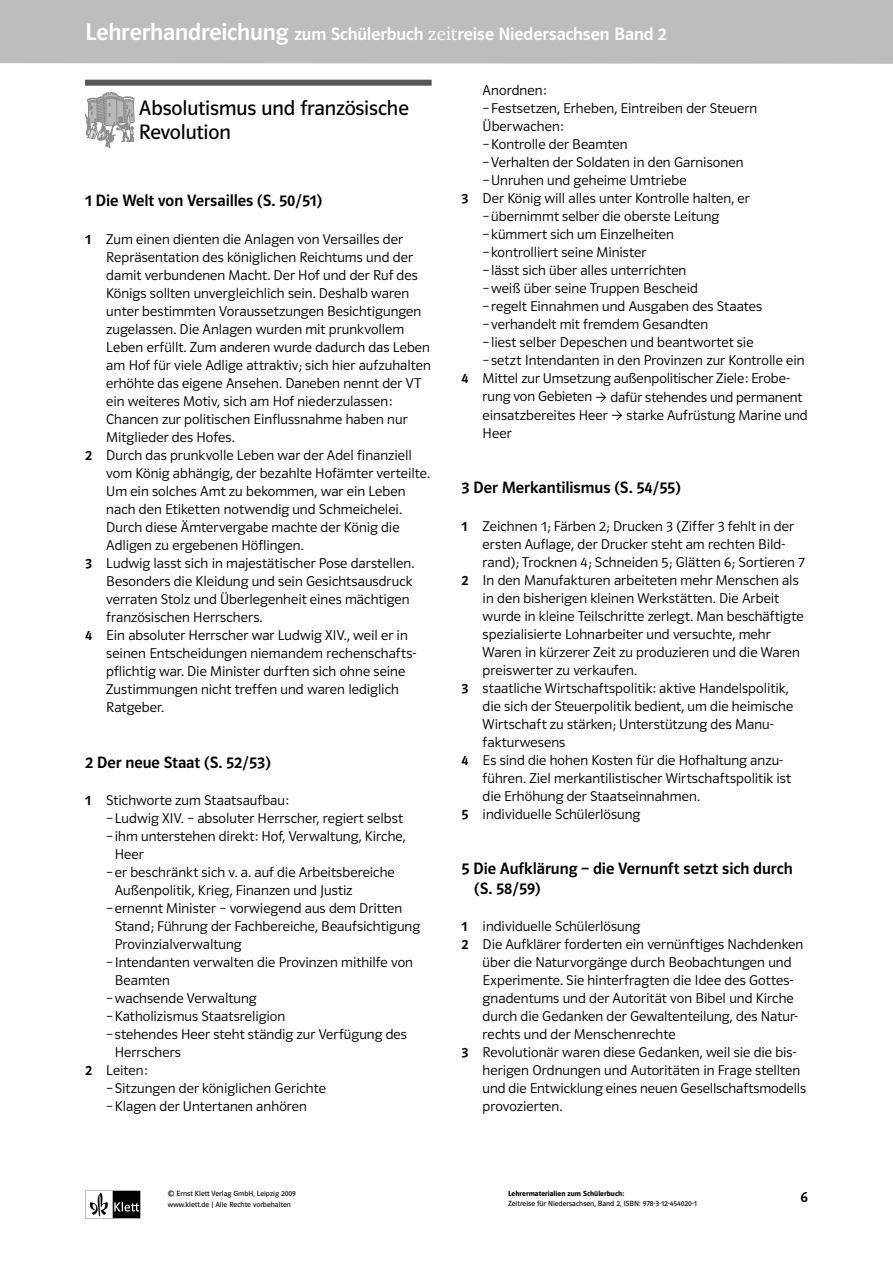
<style>
.page{position:relative;width:893px;height:1263px;background:#fff}
.page>*{position:absolute;margin:0;border:0;box-sizing:border-box;transform-origin:0 0}
.t1{font:21px/24px "Polo ST11 K Buch";letter-spacing:-.005em;color:#000}
.t2{font:18px "Polo ST11 K Krftg";letter-spacing:-.005em;color:#fff}
.t3{font:16.5px/19.5px "Polo ST11 K Krftg";color:#000}
.t4{font:15px "Polo ST11 K Krftg";color:#000}
.t5{font:14.25px "Polo ST11 K Leicht";letter-spacing:.005em;color:#000}
.t6{font:7.5px/10.1px "Polo ST11 K Buch";color:#000}
.t7{font:7.5px "Polo ST11 K Hfett";color:#000}
.s1{font-size:24px}
.s2{font-family:"Klett Swift";font-weight:300}
.s3{font-family:"Polo ST11 K Krftg"}
</style>
<div class="page">
<div style="left:0;top:0;width:893px;height:64px;background:#bdbdbc"></div>
<svg style="left:85px;top:1191px;width:55px;height:27px"></svg>
<div style="left:880px;top:0;width:13px;height:63px;background:#bdbdbc"></div>
<div style="left:85px;top:80px;width:347px;height:6px;background:#575756"></div>
<svg style="left:85px;top:92px;width:49px;height:55px"></svg>
<p class="t2" style="left:85px;top:24px;width:583px"><span class="s1">Lehrerhandreichung</span> zum Schülerbuch <span class="s2">zeit</span>reise Niedersachsen Band 2</p>
<h1 class="t1" style="left:139px;top:97px;width:271px">Absolutismus und französische<br>Revolution</h1>
<p class="t3" style="left:85px;top:191px;width:239px">1 Die Welt von Versailles (S. 50/51)</p>
<p class="t5" style="left:85px;top:231px;width:319px"><span class="s3">1</span> Zum einen dienten die Anlagen von Versailles der</p>
<p class="t5" style="left:106px;top:249px;width:308px">Repräsentation des königlichen Reichtums und der</p>
<p class="t5" style="left:106px;top:267px;width:313px">damit verbundenen Macht. Der Hof und der Ruf des</p>
<p class="t5" style="left:106px;top:285px;width:304px">Königs sollten unvergleichlich sein. Deshalb waren</p>
<p class="t5" style="left:106px;top:303px;width:317px">unter bestimmten Voraussetzungen Besichtigungen</p>
<p class="t5" style="left:106px;top:321px;width:300px">zugelassen. Die Anlagen wurden mit prunkvollem</p>
<p class="t5" style="left:106px;top:339px;width:325px">Leben erfüllt. Zum anderen wurde dadurch das Leben</p>
<p class="t5" style="left:106px;top:357px;width:326px">am Hof für viele Adlige attraktiv; sich hier aufzuhalten</p>
<p class="t5" style="left:106px;top:375px;width:316px">erhöhte das eigene Ansehen. Daneben nennt der VT</p>
<p class="t5" style="left:106px;top:393px;width:287px">ein weiteres Motiv, sich am Hof niederzulassen:</p>
<p class="t5" style="left:106px;top:411px;width:303px">Chancen zur politischen Einflussnahme haben nur</p>
<p class="t5" style="left:106px;top:429px;width:130px">Mitglieder des Hofes.</p>
<p class="t5" style="left:85px;top:447px;width:328px"><span class="s3">2</span> Durch das prunkvolle Leben war der Adel finanziell</p>
<p class="t5" style="left:106px;top:465px;width:325px">vom König abhängig, der bezahlte Hofämter verteilte.</p>
<p class="t5" style="left:106px;top:483px;width:301px">Um ein solches Amt zu bekommen, war ein Leben</p>
<p class="t5" style="left:106px;top:501px;width:297px">nach den Etiketten notwendig und Schmeichelei.</p>
<p class="t5" style="left:106px;top:519px;width:295px">Durch diese Ämtervergabe machte der König die</p>
<p class="t5" style="left:106px;top:537px;width:199px">Adligen zu ergebenen Höflingen.</p>
<p class="t5" style="left:85px;top:555px;width:331px"><span class="s3">3</span> Ludwig lasst sich in majestätischer Pose darstellen.</p>
<p class="t5" style="left:106px;top:573px;width:308px">Besonders die Kleidung und sein Gesichtsausdruck</p>
<p class="t5" style="left:106px;top:591px;width:305px">verraten Stolz und Überlegenheit eines mächtigen</p>
<p class="t5" style="left:106px;top:609px;width:158px">französischen Herrschers.</p>
<p class="t5" style="left:85px;top:627px;width:324px"><span class="s3">4</span> Ein absoluter Herrscher war Ludwig XIV., weil er in</p>
<p class="t5" style="left:106px;top:645px;width:312px">seinen Entscheidungen niemandem rechenschafts-</p>
<p class="t5" style="left:106px;top:663px;width:301px">pflichtig war. Die Minister durften sich ohne seine</p>
<p class="t5" style="left:106px;top:681px;width:294px">Zustimmungen nicht treffen und waren lediglich</p>
<p class="t5" style="left:106px;top:699px;width:59px">Ratgeber.</p>
<p class="t3" style="left:85px;top:752px;width:187px">2 Der neue Staat (S. 52/53)</p>
<p class="t5" style="left:85px;top:792px;width:205px"><span class="s3">1</span> Stichworte zum Staatsaufbau:</p>
<p class="t5" style="left:106px;top:810px;width:298px">–Ludwig XIV. – absoluter Herrscher, regiert selbst</p>
<p class="t5" style="left:106px;top:828px;width:301px">–ihm unterstehen direkt: Hof, Verwaltung, Kirche,</p>
<p class="t5" style="left:115px;top:846px;width:31px">Heer</p>
<p class="t5" style="left:106px;top:864px;width:290px">–er beschränkt sich v. a. auf die Arbeitsbereiche</p>
<p class="t5" style="left:115px;top:882px;width:239px">Außenpolitik, Krieg, Finanzen und Justiz</p>
<p class="t5" style="left:106px;top:900px;width:298px">–ernennt Minister – vorwiegend aus dem Dritten</p>
<p class="t5" style="left:115px;top:918px;width:307px">Stand; Führung der Fachbereiche, Beaufsichtigung</p>
<p class="t5" style="left:115px;top:936px;width:128px">Provinzialverwaltung</p>
<p class="t5" style="left:106px;top:954px;width:308px">–Intendanten verwalten die Provinzen mithilfe von</p>
<p class="t5" style="left:115px;top:972px;width:57px">Beamten</p>
<p class="t5" style="left:106px;top:990px;width:152px">–wachsende Verwaltung</p>
<p class="t5" style="left:106px;top:1008px;width:181px">–Katholizismus Staatsreligion</p>
<p class="t5" style="left:106px;top:1026px;width:302px">–stehendes Heer steht ständig zur Verfügung des</p>
<p class="t5" style="left:115px;top:1044px;width:68px">Herrschers</p>
<p class="t5" style="left:85px;top:1062px;width:64px"><span class="s3">2</span> Leiten:</p>
<p class="t5" style="left:106px;top:1080px;width:221px">–Sitzungen der königlichen Gerichte</p>
<p class="t5" style="left:106px;top:1098px;width:202px">–Klagen der Untertanen anhören</p>
<p class="t6" style="left:168px;top:1189px;width:129px">© Ernst Klett Verlag GmbH, Leipzig 2009 www.klett.de | Alle Rechte vorbehalten</p>
<p class="t5" style="left:483px;top:83px;width:65px">Anordnen:</p>
<p class="t5" style="left:483px;top:101px;width:276px">–Festsetzen, Erheben, Eintreiben der Steuern</p>
<p class="t5" style="left:483px;top:119px;width:83px">Überwachen:</p>
<p class="t5" style="left:483px;top:137px;width:146px">–Kontrolle der Beamten</p>
<p class="t5" style="left:483px;top:155px;width:262px">–Verhalten der Soldaten in den Garnisonen</p>
<p class="t5" style="left:483px;top:173px;width:205px">–Unruhen und geheime Umtriebe</p>
<p class="t5" style="left:461px;top:191px;width:290px"><span class="s3">3</span> Der König will alles unter Kontrolle halten, er</p>
<p class="t5" style="left:483px;top:209px;width:238px">–übernimmt selber die oberste Leitung</p>
<p class="t5" style="left:483px;top:227px;width:193px">–kümmert sich um Einzelheiten</p>
<p class="t5" style="left:483px;top:245px;width:165px">–kontrolliert seine Minister</p>
<p class="t5" style="left:483px;top:263px;width:205px">–lässt sich über alles unterrichten</p>
<p class="t5" style="left:483px;top:281px;width:217px">–weiß über seine Truppen Bescheid</p>
<p class="t5" style="left:483px;top:299px;width:281px">–regelt Einnahmen und Ausgaben des Staates</p>
<p class="t5" style="left:483px;top:317px;width:227px">–verhandelt mit fremdem Gesandten</p>
<p class="t5" style="left:483px;top:335px;width:272px">–liest selber Depeschen und beantwortet sie</p>
<p class="t5" style="left:483px;top:353px;width:323px">–setzt Intendanten in den Provinzen zur Kontrolle ein</p>
<p class="t5" style="left:461px;top:371px;width:330px"><span class="s3">4</span> Mittel zur Umsetzung außenpolitischer Ziele: Erobe-</p>
<p class="t5" style="left:483px;top:389px;width:111px">rung von Gebieten</p>
<p class="t5" style="left:610px;top:389px;width:194px">dafür stehendes und permanent</p>
<p class="t5" style="left:483px;top:407px;width:127px">einsatzbereites Heer</p>
<p class="t5" style="left:627px;top:407px;width:183px">starke Aufrüstung Marine und</p>
<p class="t5" style="left:483px;top:425px;width:31px">Heer</p>
<p class="t3" style="left:461px;top:478px;width:221px">3 Der Merkantilismus (S. 54/55)</p>
<p class="t5" style="left:461px;top:518px;width:334px"><span class="s3">1</span> Zeichnen 1; Färben 2; Drucken 3 (Ziffer 3 fehlt in der</p>
<p class="t5" style="left:483px;top:536px;width:304px">ersten Auflage, der Drucker steht am rechten Bild-</p>
<p class="t5" style="left:483px;top:554px;width:324px">rand); Trocknen 4; Schneiden 5; Glätten 6; Sortieren 7</p>
<p class="t5" style="left:461px;top:572px;width:339px"><span class="s3">2</span> In den Manufakturen arbeiteten mehr Menschen als</p>
<p class="t5" style="left:483px;top:590px;width:298px">in den bisherigen kleinen Werkstätten. Die Arbeit</p>
<p class="t5" style="left:483px;top:608px;width:322px">wurde in kleine Teilschritte zerlegt. Man beschäftigte</p>
<p class="t5" style="left:483px;top:626px;width:290px">spezialisierte Lohnarbeiter und versuchte, mehr</p>
<p class="t5" style="left:483px;top:644px;width:319px">Waren in kürzerer Zeit zu produzieren und die Waren</p>
<p class="t5" style="left:483px;top:662px;width:156px">preiswerter zu verkaufen.</p>
<p class="t5" style="left:461px;top:680px;width:329px"><span class="s3">3</span> staatliche Wirtschaftspolitik: aktive Handelspolitik,</p>
<p class="t5" style="left:483px;top:698px;width:312px">die sich der Steuerpolitik bedient, um die heimische</p>
<p class="t5" style="left:483px;top:716px;width:293px">Wirtschaft zu stärken; Unterstützung des Manu-</p>
<p class="t5" style="left:483px;top:734px;width:84px">fakturwesens</p>
<p class="t5" style="left:461px;top:752px;width:323px"><span class="s3">4</span> Es sind die hohen Kosten für die Hofhaltung anzu-</p>
<p class="t5" style="left:483px;top:770px;width:310px">führen. Ziel merkantilistischer Wirtschaftspolitik ist</p>
<p class="t5" style="left:483px;top:788px;width:219px">die Erhöhung der Staatseinnahmen.</p>
<p class="t5" style="left:461px;top:806px;width:180px"><span class="s3">5</span> individuelle Schülerlösung</p>
<p class="t3" style="left:474px;top:859px;width:320px;text-indent:-13px">5 Die Aufklärung – die Vernunft setzt sich durch (S. 58/59)</p>
<p class="t5" style="left:461px;top:918px;width:180px"><span class="s3">1</span> individuelle Schülerlösung</p>
<p class="t5" style="left:461px;top:936px;width:343px"><span class="s3">2</span> Die Aufklärer forderten ein vernünftiges Nachdenken</p>
<p class="t5" style="left:483px;top:954px;width:310px">über die Naturvorgänge durch Beobachtungen und</p>
<p class="t5" style="left:483px;top:972px;width:312px">Experimente. Sie hinterfragten die Idee des Gottes-</p>
<p class="t5" style="left:483px;top:990px;width:313px">gnadentums und der Autorität von Bibel und Kirche</p>
<p class="t5" style="left:483px;top:1008px;width:317px">durch die Gedanken der Gewaltenteilung, des Natur-</p>
<p class="t5" style="left:483px;top:1026px;width:194px">rechts und der Menschenrechte</p>
<p class="t5" style="left:461px;top:1044px;width:337px"><span class="s3">3</span> Revolutionär waren diese Gedanken, weil sie die bis-</p>
<p class="t5" style="left:483px;top:1062px;width:319px">herigen Ordnungen und Autoritäten in Frage stellten</p>
<p class="t5" style="left:483px;top:1080px;width:325px">und die Entwicklung eines neuen Gesellschaftsmodells</p>
<p class="t5" style="left:483px;top:1098px;width:81px">provozierten.</p>
<p class="t7" style="left:508px;top:1189px;width:118px">Lehrermaterialien zum Schülerbuch:</p>
<p class="t6" style="left:508px;top:1198px;width:190px">Zeitreise für Niedersachsen, Band 2, ISBN: 978-3-12-454020-1</p>
<p class="t4" style="left:801px;top:1188px;width:9px">6</p>
</div>
